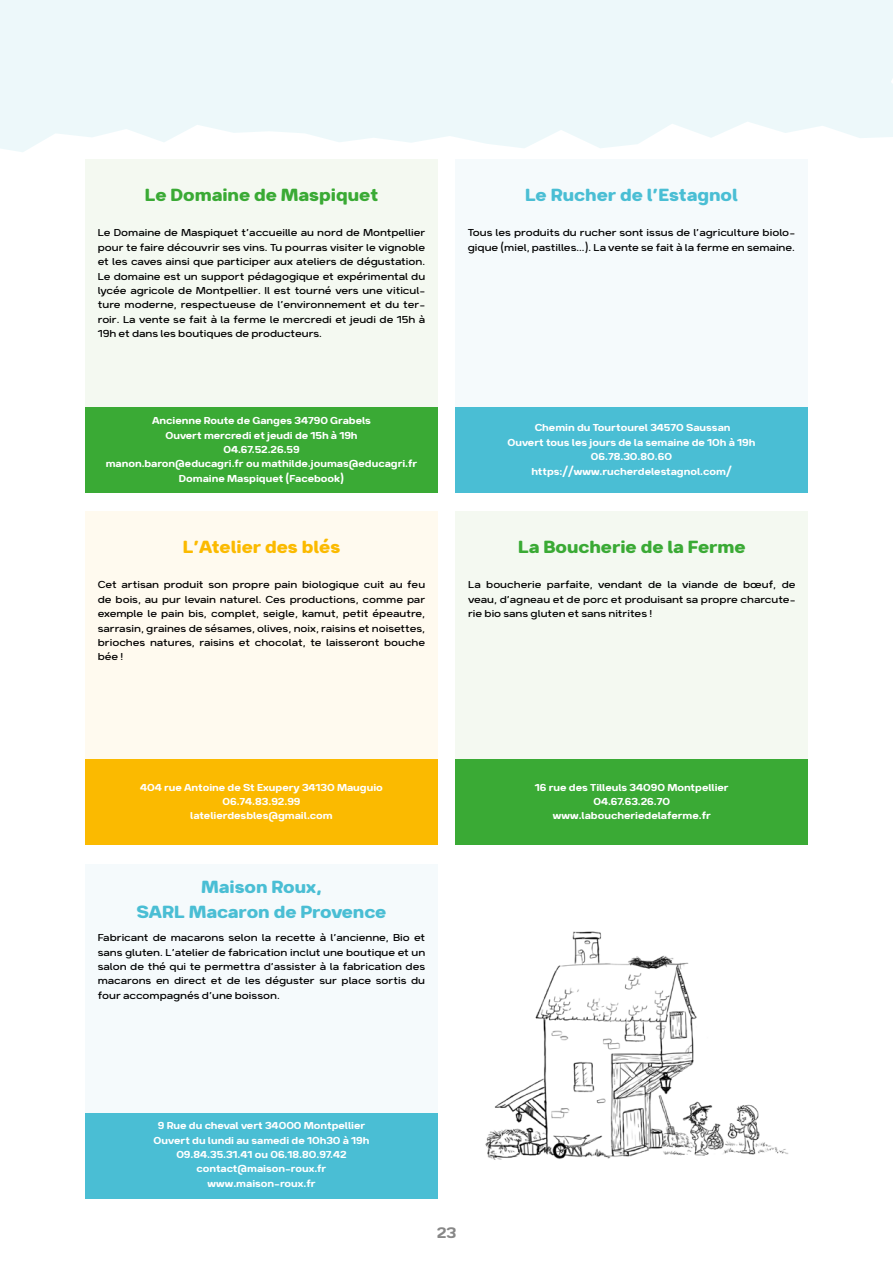
<style>
.page{position:relative;width:893px;height:1263px;background:#fff}
.page>*{position:absolute;margin:0;border:0;box-sizing:border-box;transform-origin:0 0}
.t1{font:700 21px/25.2px "Breul Grotesk B";color:#4abed4;text-align:center}
.t2{font:700 21px "Breul Grotesk B";color:#3aaa35}
.t3{font:700 21px "Breul Grotesk B";color:#fbba00}
.t4{font:18px "Breul Grotesk B";color:#878787}
.t5{font:300 12px/14.4px "Breul Grotesk B";color:#000;text-align:justify}
.t6{font:12px "Breul Grotesk B";color:#fff}
</style>
<div class="page">
<div style="left:85px;top:159px;width:353px;height:329px;background:#f4f9f1"></div>
<div style="left:85px;top:511px;width:353px;height:329px;background:#fffaef"></div>
<div style="left:455px;top:511px;width:353px;height:329px;background:#f4f9f1"></div>
<div style="left:85px;top:864px;width:353px;height:329px;background:#f5fafc"></div>
<div style="left:455px;top:159px;width:353px;height:329px;background:#f5fafc"></div>
<svg style="left:0;top:0;width:893px;height:152px;fill:#edf8fa"></svg>
<div style="left:85px;top:408px;width:353px;height:85px;background:#3aaa35"></div>
<div style="left:455px;top:408px;width:353px;height:85px;background:#4abed4"></div>
<div style="left:85px;top:760px;width:353px;height:85px;background:#fbba00"></div>
<div style="left:455px;top:760px;width:353px;height:85px;background:#3aaa35"></div>
<div style="left:85px;top:1113px;width:353px;height:85px;background:#4abed4"></div>
<img style="left:485px;top:931px;width:304px;height:229px">
<p class="t2" style="left:145px;top:181px;width:235px">Le Domaine de Maspiquet</p>
<p class="t5" style="left:98px;top:225px;width:329px">Le Domaine de Maspiquet t’accueille au nord de Montpellier pour te faire découvrir ses vins. Tu pourras visiter le vignoble et les caves ainsi que participer aux ateliers de dégustation.<br>Le domaine est un support pédagogique et expérimental du lycée agricole de Montpellier. Il est tourné vers une viticul&shy;ture moderne, respectueuse de l’environnement et du ter&shy;roir. La vente se fait à la ferme le mercredi et jeudi de 15h à 19h et dans les boutiques de producteurs.</p>
<p class="t6" style="left:152px;top:413px;width:220px">Ancienne Route de Ganges 34790 Grabels</p>
<p class="t6" style="left:165px;top:427px;width:194px">Ouvert mercredi et jeudi de 15h à 19h</p>
<p class="t6" style="left:223px;top:442px;width:78px">04.67.52.26.59</p>
<p class="t6" style="left:106px;top:456px;width:313px">manon.baron@educagri.fr ou mathilde.joumas@educagri.fr</p>
<p class="t6" style="left:179px;top:471px;width:167px">Domaine Maspiquet (Facebook)</p>
<p class="t3" style="left:183px;top:533px;width:159px">L’Atelier des blés</p>
<p class="t5" style="left:98px;top:577px;width:329px">Cet artisan produit son propre pain biologique cuit au feu de bois, au pur levain naturel. Ces productions, comme par exemple le pain bis, complet, seigle, kamut, petit épeautre, sarrasin, graines de sésames, olives, noix, raisins et noisettes, brioches natures, raisins et chocolat, te laisseront bouche bée !</p>
<p class="t1" style="left:525px;top:181px;width:214px">Le Rucher de l’Estagnol</p>
<p class="t5" style="left:468px;top:225px;width:329px">Tous les produits du rucher sont issus de l’agriculture biolo&shy;gique (miel, pastilles...). La vente se fait à la ferme en semaine.</p>
<p class="t6" style="left:535px;top:420px;width:197px">Chemin du Tourtourel 34570 Saussan</p>
<p class="t6" style="left:507px;top:435px;width:249px">Ouvert tous les jours de la semaine de 10h à 19h</p>
<p class="t6" style="left:591px;top:449px;width:83px">06.78.30.80.60</p>
<p class="t6" style="left:531px;top:463px;width:202px">https://www.rucherdelestagnol.com/</p>
<p class="t2" style="left:518px;top:533px;width:229px">La Boucherie de la Ferme</p>
<p class="t5" style="left:468px;top:577px;width:329px">La boucherie parfaite, vendant de la viande de bœuf, de veau, d’agneau et de porc et produisant sa propre charcute&shy;rie bio sans gluten et sans nitrites !</p>
<p class="t6" style="left:140px;top:779px;width:244px">404 rue Antoine de St Exupery 34130 Mauguio</p>
<p class="t6" style="left:222px;top:794px;width:80px">06.74.83.92.99</p>
<p class="t6" style="left:190px;top:808px;width:144px">latelierdesbles@gmail.com</p>
<p class="t1" style="left:137px;top:873px;width:251px">Maison Roux,<br>SARL Macaron de Provence</p>
<p class="t5" style="left:98px;top:930px;width:329px">Fabricant de macarons selon la recette à l’ancienne, Bio et sans gluten. L’atelier de fabrication inclut une boutique et un salon de thé qui te permettra d’assister à la fabrication des macarons en direct et de les déguster sur place sortis du four accompagnés d’une boisson.</p>
<p class="t6" style="left:158px;top:1118px;width:209px">9 Rue du cheval vert 34000 Montpellier</p>
<p class="t6" style="left:154px;top:1132px;width:217px">Ouvert du lundi au samedi de 10h30 à 19h</p>
<p class="t6" style="left:176px;top:1147px;width:172px">09.84.35.31.41 ou 06.18.80.97.42</p>
<p class="t6" style="left:197px;top:1161px;width:131px">contact@maison-roux.fr</p>
<p class="t6" style="left:208px;top:1176px;width:109px">www.maison-roux.fr</p>
<h2 class="t4" style="left:437px;top:1221px;width:21px">23</h2>
<p class="t6" style="left:535px;top:779px;width:195px">16 rue des Tilleuls 34090 Montpellier</p>
<p class="t6" style="left:593px;top:794px;width:78px">04.67.63.26.70</p>
<p class="t6" style="left:553px;top:808px;width:160px">www.laboucheriedelaferme.fr</p>
</div>
